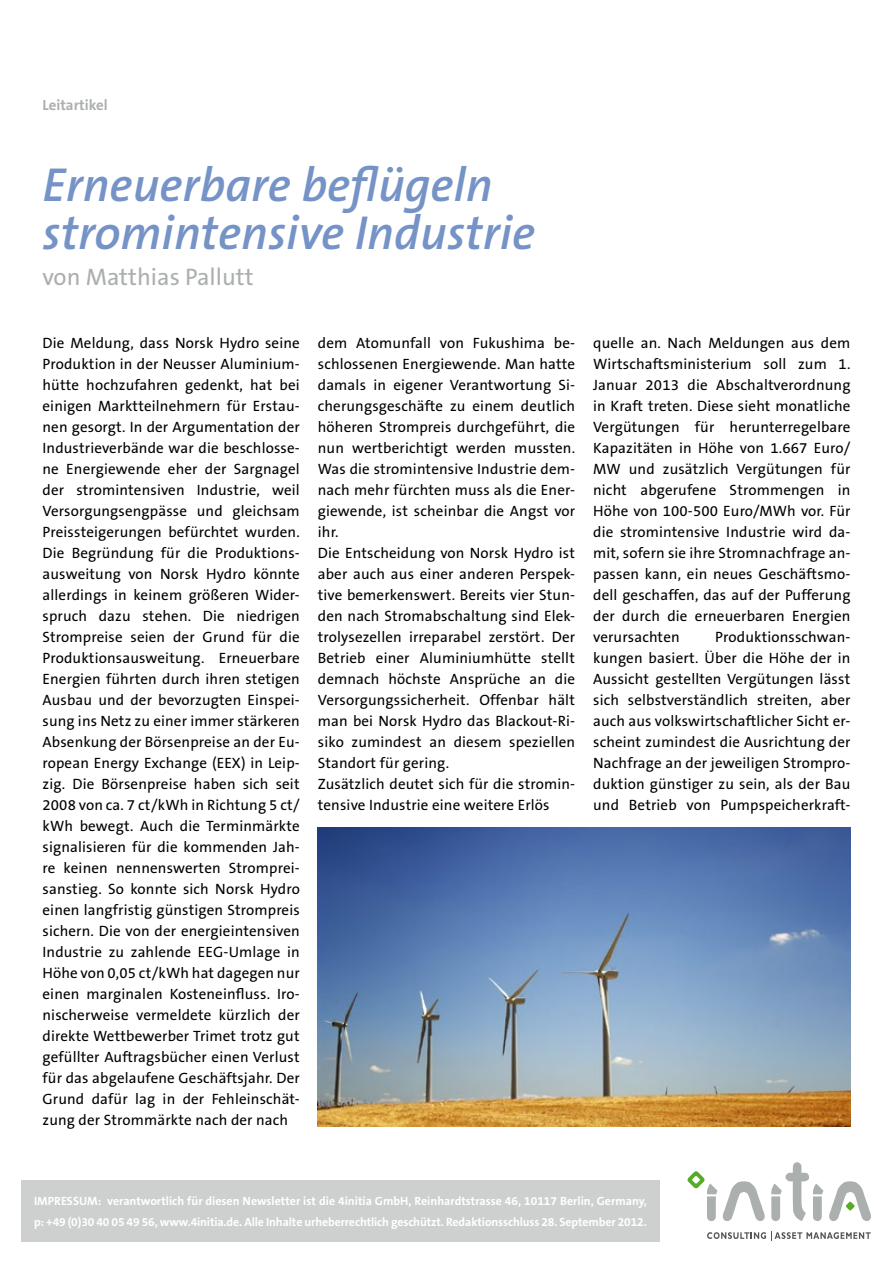
<style>
.page{position:relative;width:893px;height:1263px;background:#fff}
.page>*{position:absolute;margin:0;border:0;box-sizing:border-box;transform-origin:0 0}
.t1{font:italic 600 48px/48px "The Sans B6";color:#7593c6}
.t2{font:24px "The Sans B5 Plain";color:#abafad}
.t3{font:15px/21px "The Sans B5 Plain";letter-spacing:.01em;color:#000;text-align:justify}
.t4{font:700 14.85px "The Sans B7";color:#abafad}
.t5{font:700 12px/21px "The Sans B7";letter-spacing:-.005em;color:#fff}
</style>
<div class="page">
<svg style="left:829px;top:1181px;width:42px;height:40px"></svg>
<svg style="left:707px;top:1232px;width:164px;height:9px"></svg>
<svg style="left:687px;top:1171px;width:78px;height:50px"></svg>
<svg style="left:771px;top:1162px;width:52px;height:59px"></svg>
<div style="left:21px;top:1180px;width:639px;height:62px;background:#cdd0cf"></div>
<img style="left:318px;top:827px;width:533px;height:300px">
<p class="t4" style="left:43px;top:97px;width:67px">Leitartikel</p>
<h1 class="t1" style="left:43px;top:162px;width:494px">Erneuerbare beflügeln stromintensive Industrie</h1>
<h2 class="t2" style="left:43px;top:264px;width:213px">von Matthias Pallutt</h2>
<p class="t3" style="left:43px;top:333px;width:259px">Die Meldung, dass Norsk Hydro seine Produktion in der Neusser Aluminium&shy;hütte hochzufahren gedenkt, hat bei einigen Marktteilnehmern für Erstau&shy;nen gesorgt. In der Argumentation der Industrieverbände war die beschlosse&shy;ne Energiewende eher der Sargnagel der stromintensiven Industrie, weil Versorgungsengpässe und gleichsam Preissteigerungen befürchtet wurden.<br>Die Begründung für die Produktions&shy;ausweitung von Norsk Hydro könnte allerdings in keinem größeren Wider&shy;spruch dazu stehen. Die niedrigen Strompreise seien der Grund für die Produktionsausweitung. Erneuerbare Energien führten durch ihren stetigen Ausbau und der bevorzugten Einspei&shy;sung ins Netz zu einer immer stärkeren Absenkung der Börsenpreise an der Eu&shy;ropean Energy Exchange (EEX) in Leip&shy;zig. Die Börsenpreise haben sich seit 2008 von ca. 7 ct/kWh in Richtung 5 ct/ kWh bewegt. Auch die Terminmärkte signalisieren für die kommenden Jah&shy;re keinen nennenswerten Stromprei&shy;sanstieg. So konnte sich Norsk Hydro einen langfristig günstigen Strompreis sichern. Die von der energieintensiven Industrie zu zahlende EEG-Umlage in Höhe von 0,05 ct/kWh hat dagegen nur einen marginalen Kosteneinfluss. Iro&shy;nischerweise vermeldete kürzlich der direkte Wettbewerber Trimet trotz gut gefüllter Auftragsbücher einen Verlust für das abgelaufene Geschäftsjahr. Der Grund dafür lag in der Fehleinschät&shy;zung der Strommärkte nach der nach</p>
<p class="t3" style="left:318px;top:333px;width:259px;text-align:left">dem Atomunfall von Fukushima be&shy;schlossenen Energiewende. Man hatte damals in eigener Verantwortung Si&shy;cherungsgeschäfte zu einem deutlich höheren Strompreis durchgeführt, die nun wertberichtigt werden mussten.<br>Was die stromintensive Industrie dem&shy;nach mehr fürchten muss als die Ener&shy;giewende, ist scheinbar die Angst vor ihr.<br>Die Entscheidung von Norsk Hydro ist aber auch aus einer anderen Perspek&shy;tive bemerkenswert. Bereits vier Stun&shy;den nach Stromabschaltung sind Elek&shy;trolysezellen irreparabel zerstört. Der Betrieb einer Aluminiumhütte stellt demnach höchste Ansprüche an die Versorgungssicherheit. Offenbar hält man bei Norsk Hydro das Blackout-Ri&shy;siko zumindest an diesem speziellen Standort für gering.<br>Zusätzlich deutet sich für die stromin&shy;tensive Industrie eine weitere Erlös</p>
<p class="t3" style="left:593px;top:333px;width:259px">quelle an. Nach Meldungen aus dem Wirtschaftsministerium soll zum 1.<br>Januar 2013 die Abschaltverordnung in Kraft treten. Diese sieht monatliche Vergütungen für herunterregelbare Kapazitäten in Höhe von 1.667 Euro/ MW und zusätzlich Vergütungen für nicht abgerufene Strommengen in Höhe von 100-500 Euro/MWh vor. Für die stromintensive Industrie wird da&shy;mit, sofern sie ihre Stromnachfrage an&shy;passen kann, ein neues Geschäftsmo&shy;dell geschaffen, das auf der Pufferung der durch die erneuerbaren Energien verursachten</p>
<p class="t3" style="left:593px;top:627px;width:259px;text-indent:122px">Produktionsschwan&shy;kungen basiert. Über die Höhe der in Aussicht gestellten Vergütungen lässt sich selbstverständlich streiten, aber auch aus volkswirtschaftlicher Sicht er&shy;scheint zumindest die Ausrichtung der Nachfrage an der jeweiligen Strompro&shy;duktion günstiger zu sein, als der Bau und Betrieb von Pumpspeicherkraft-</p>
<p class="t5" style="left:34px;top:1191px;width:614px">IMPRESSUM: verantwortlich für diesen Newsletter ist die 4initia GmbH, Reinhardtstrasse 46, 10117 Berlin, Germany, p: +49 (0)30 40 05 49 56, www.4initia.de. Alle Inhalte urheberrechtlich geschützt. Redaktionsschluss 28. September 2012.</p>
</div>
